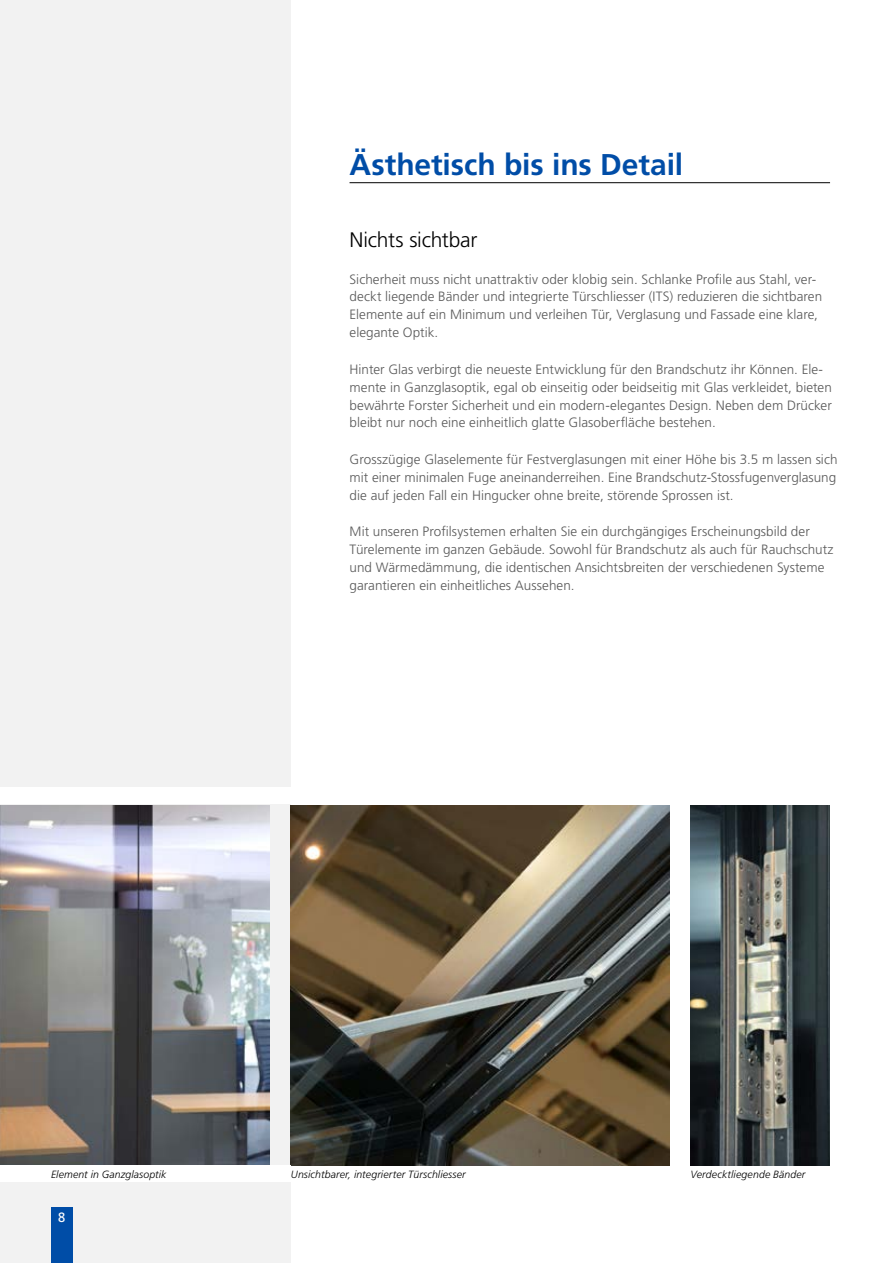
<style>
.page{position:relative;width:893px;height:1263px;background:#fff}
.page>*{position:absolute;margin:0;border:0;box-sizing:border-box;transform-origin:0 0}
.t1{font:700 30px "Frutiger";letter-spacing:-.005em;color:#004da7}
.t2{font:300 21px "Frutiger";letter-spacing:-.01em;color:#000}
.t3{font:300 13.5px/18px "Frutiger LT Std";letter-spacing:.005em;color:#595959}
.t4{font:13.5px "Frutiger";color:#fff;scale:.95 1}
.t5{font:italic 300 10.5px "Frutiger";letter-spacing:.01em;color:#000}
</style>
<div class="page">
<div style="left:0;top:0;width:291px;height:1263px;background:#f2f2f2"></div>
<div style="left:51px;top:1208px;width:21px;height:55px;background:#004da7"></div>
<img style="left:691px;top:805px;width:138px;height:360px">
<img style="left:291px;top:805px;width:378px;height:360px">
<img style="left:0;top:805px;width:270px;height:360px">
<hr style="left:350px;top:182px;width:480px;height:1px;background:#000">
<div style="left:0;top:787px;width:317px;height:17px;background:#fff"></div>
<div style="left:0;top:1165px;width:291px;height:17px;background:#fff"></div>
<h1 class="t1" style="left:350px;top:147px;width:335px">Ästhetisch bis ins Detail</h1>
<h2 class="t2" style="left:350px;top:228px;width:129px">Nichts sichtbar</h2>
<p class="t3" style="left:350px;top:270px;width:474px">Sicherheit muss nicht unattraktiv oder klobig sein. Schlanke Profile aus Stahl, ver&shy;deckt liegende Bänder und integrierte Türschliesser (ITS) reduzieren die sichtbaren Elemente auf ein Minimum und verleihen Tür, Verglasung und Fassade eine klare, elegante Optik.</p>
<p class="t3" style="left:350px;top:360px;width:484px">Hinter Glas verbirgt die neueste Entwicklung für den Brandschutz ihr Können. Ele&shy;mente in Ganzglasoptik, egal ob einseitig oder beidseitig mit Glas verkleidet, bieten bewährte Forster Sicherheit und ein modern-elegantes Design. Neben dem Drücker bleibt nur noch eine einheitlich glatte Glasoberfläche bestehen.</p>
<p class="t3" style="left:350px;top:450px;width:489px;text-align:justify">Grosszügige Glaselemente für Festverglasungen mit einer Höhe bis 3.5 m lassen sich mit einer minimalen Fuge aneinanderreihen. Eine Brandschutz-Stossfugenverglasung die auf jeden Fall ein Hingucker ohne breite, störende Sprossen ist.</p>
<p class="t3" style="left:350px;top:522px;width:486px">Mit unseren Profilsystemen erhalten Sie ein durchgängiges Erscheinungsbild der Türelemente im ganzen Gebäude. Sowohl für Brandschutz als auch für Rauchschutz und Wärmedämmung, die identischen Ansichtsbreiten der verschiedenen Systeme garantieren ein einheitliches Aussehen.</p>
<p class="t5" style="left:51px;top:1168px;width:117px">Element in Ganzglasoptik</p>
<p class="t5" style="left:291px;top:1168px;width:176px">Unsichtbarer, integrierter Türschliesser</p>
<p class="t5" style="left:691px;top:1168px;width:116px">Verdecktliegende Bänder</p>
<p class="t4" style="left:58px;top:1210px;width:9px">8</p>
</div>
